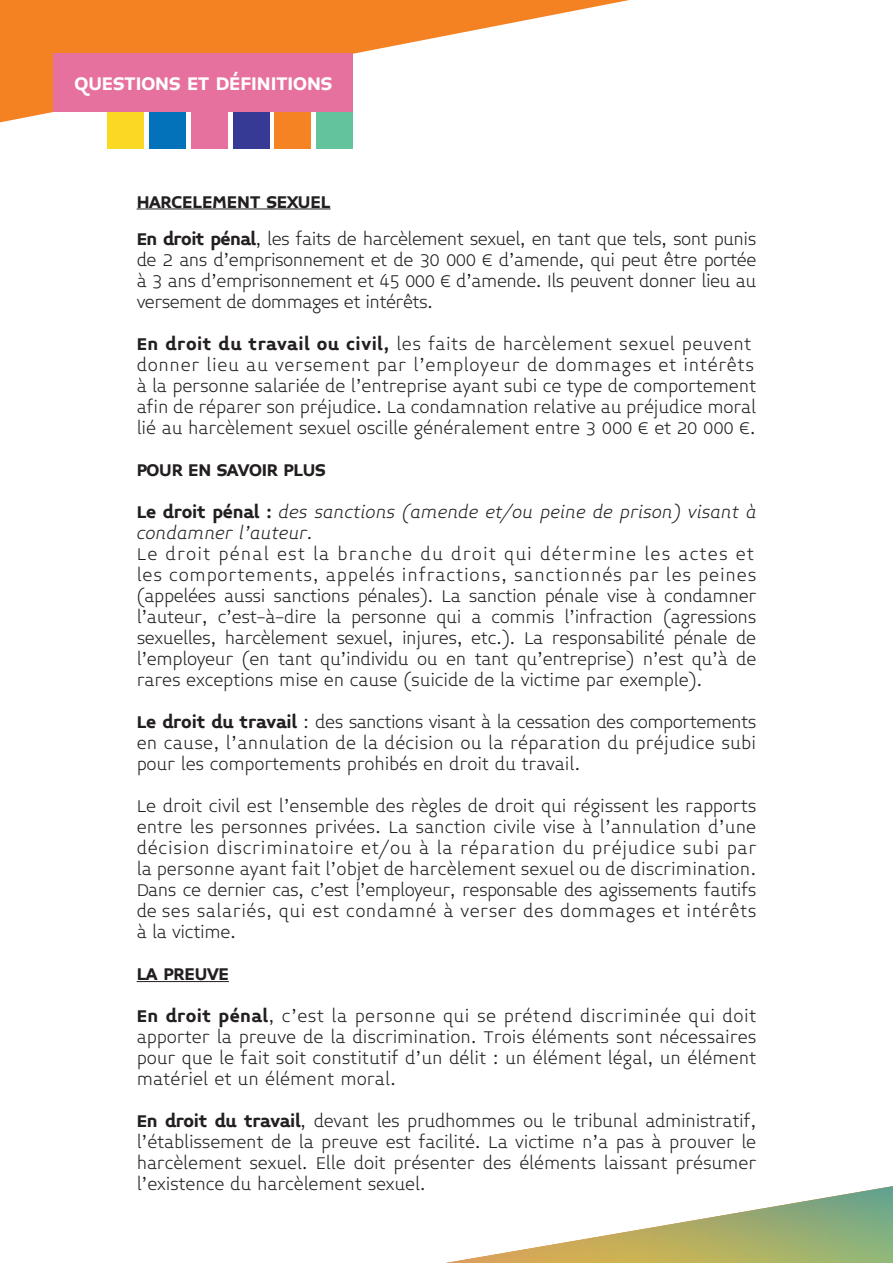
<style>
.page{position:relative;width:893px;height:1263px;background:#fff}
.page>*{position:absolute;margin:0;border:0;box-sizing:border-box;transform-origin:0 0}
.t1{font:700 21px "Midiet Sans";color:#fff}
.t2{font:300 19.5px/21px "Midiet Sans";letter-spacing:.005em;color:#231f20;text-align:justify}
.t3{font:italic 300 19.5px/21px "Midiet Sans";color:#231f20}
.t4{font:300 19.5px "Midiet Sans";letter-spacing:.04em;color:#231f20}
.t5{font:300 19.5px "Midiet Sans";letter-spacing:.03em;color:#231f20}
.t6{font:300 19.5px "Midiet Sans";letter-spacing:.055em;color:#231f20}
.t7{font:700 19.5px "Midiet Sans";color:#231f20}
.t8{font:300 19.5px "Midiet Sans";letter-spacing:-.02em;color:#231f20}
.s1{font-weight:700}
.s2{font-weight:700;font-style:normal}
</style>
<div class="page">
<hr style="left:137px;top:209px;width:194px;height:1px;background:#231f20">
<hr style="left:137px;top:981px;width:92px;height:1px;background:#231f20">
<img style="left:446px;top:1186px;width:447px;height:77px">
<svg style="left:0;top:0;width:629px;height:122px;fill:#f58222"></svg>
<div style="left:107px;top:112px;width:37px;height:37px;background:#fad925"></div>
<div style="left:149px;top:112px;width:37px;height:37px;background:#0472bb"></div>
<div style="left:191px;top:112px;width:37px;height:37px;background:#e7719e"></div>
<div style="left:233px;top:112px;width:36px;height:37px;background:#373a95"></div>
<div style="left:274px;top:112px;width:37px;height:37px;background:#f58323"></div>
<div style="left:316px;top:112px;width:37px;height:37px;background:#62c39c"></div>
<div style="left:54px;top:54px;width:299px;height:58px;background:#e7719e"></div>
<p class="t1" style="left:75px;top:72px;width:259px">QUESTIONS ET DÉFINITIONS</p>
<p class="t7" style="left:137px;top:191px;width:195px">HARCELEMENT SEXUEL</p>
<p class="t2" style="left:137px;top:229px;width:621px"><span class="s1">En droit pénal</span>, les faits de harcèlement sexuel, en tant que tels, sont punis de 2 ans d’emprisonnement et de 30 000 € d’amende, qui peut être portée à 3 ans d’emprisonnement et 45 000 € d’amende. Ils peuvent donner lieu au versement de dommages et intérêts.</p>
<p class="t2" style="left:137px;top:334px;width:616px"><span class="s1">En droit du travail ou civil,</span> les faits de harcèlement sexuel peuvent</p>
<p class="t5" style="left:137px;top:354px;width:619px">donner lieu au versement par l’employeur de dommages et intérêts</p>
<p class="t2" style="left:137px;top:376px;width:621px">à la personne salariée de l’entreprise ayant subi ce type de comportement afin de réparer son préjudice. La condamnation relative au préjudice moral lié au harcèlement sexuel oscille généralement entre 3 000 € et 20 000 €.</p>
<p class="t7" style="left:137px;top:459px;width:191px">POUR EN SAVOIR PLUS</p>
<p class="t3" style="left:137px;top:502px;width:621px"><span class="s2">Le droit pénal :</span> des sanctions (amende et/ou peine de prison) visant à condamner l’auteur.</p>
<p class="t6" style="left:137px;top:543px;width:619px">Le droit pénal est la branche du droit qui détermine les actes et</p>
<p class="t4" style="left:137px;top:564px;width:621px">les comportements, appelés infractions, sanctionnés par les peines</p>
<p class="t2" style="left:137px;top:586px;width:621px">(appelées aussi sanctions pénales). La sanction pénale vise à condamner l’auteur, c’est-à-dire la personne qui a commis l’infraction (agressions sexuelles, harcèlement sexuel, injures, etc.). La responsabilité pénale de l’employeur (en tant qu’individu ou en tant qu’entreprise) n’est qu’à de rares exceptions mise en cause (suicide de la victime par exemple).</p>
<p class="t2" style="left:137px;top:712px;width:621px"><span class="s1">Le droit du travail</span> : des sanctions visant à la cessation des comportements en cause, l’annulation de la décision ou la réparation du préjudice subi pour les comportements prohibés en droit du travail.</p>
<p class="t2" style="left:137px;top:796px;width:621px">Le droit civil est l’ensemble des règles de droit qui régissent les rapports entre les personnes privées. La sanction civile vise à l’annulation d’une décision discriminatoire et/ou à la réparation du préjudice subi par</p>
<p class="t2" style="left:137px;top:859px;width:621px">la personne ayant fait l’objet de harcèlement sexuel ou de discrimination.<br>Dans ce dernier cas, c’est l’employeur, responsable des agissements fautifs de ses salariés, qui est condamné à verser des dommages et intérêts</p>
<p class="t8" style="left:137px;top:921px;width:101px">à la victime.</p>
<p class="t7" style="left:137px;top:963px;width:94px">LA PREUVE</p>
<p class="t2" style="left:137px;top:1006px;width:621px"><span class="s1">En droit pénal</span>, c’est la personne qui se prétend discriminée qui doit apporter la preuve de la discrimination. Trois éléments sont nécessaires pour que le fait soit constitutif d’un délit : un élément légal, un élément matériel et un élément moral.</p>
<p class="t2" style="left:137px;top:1111px;width:621px"><span class="s1">En droit du travail</span>, devant les prudhommes ou le tribunal administratif, l’établissement de la preuve est facilité. La victime n’a pas à prouver le harcèlement sexuel. Elle doit présenter des éléments laissant présumer l’existence du harcèlement sexuel.</p>
</div>
